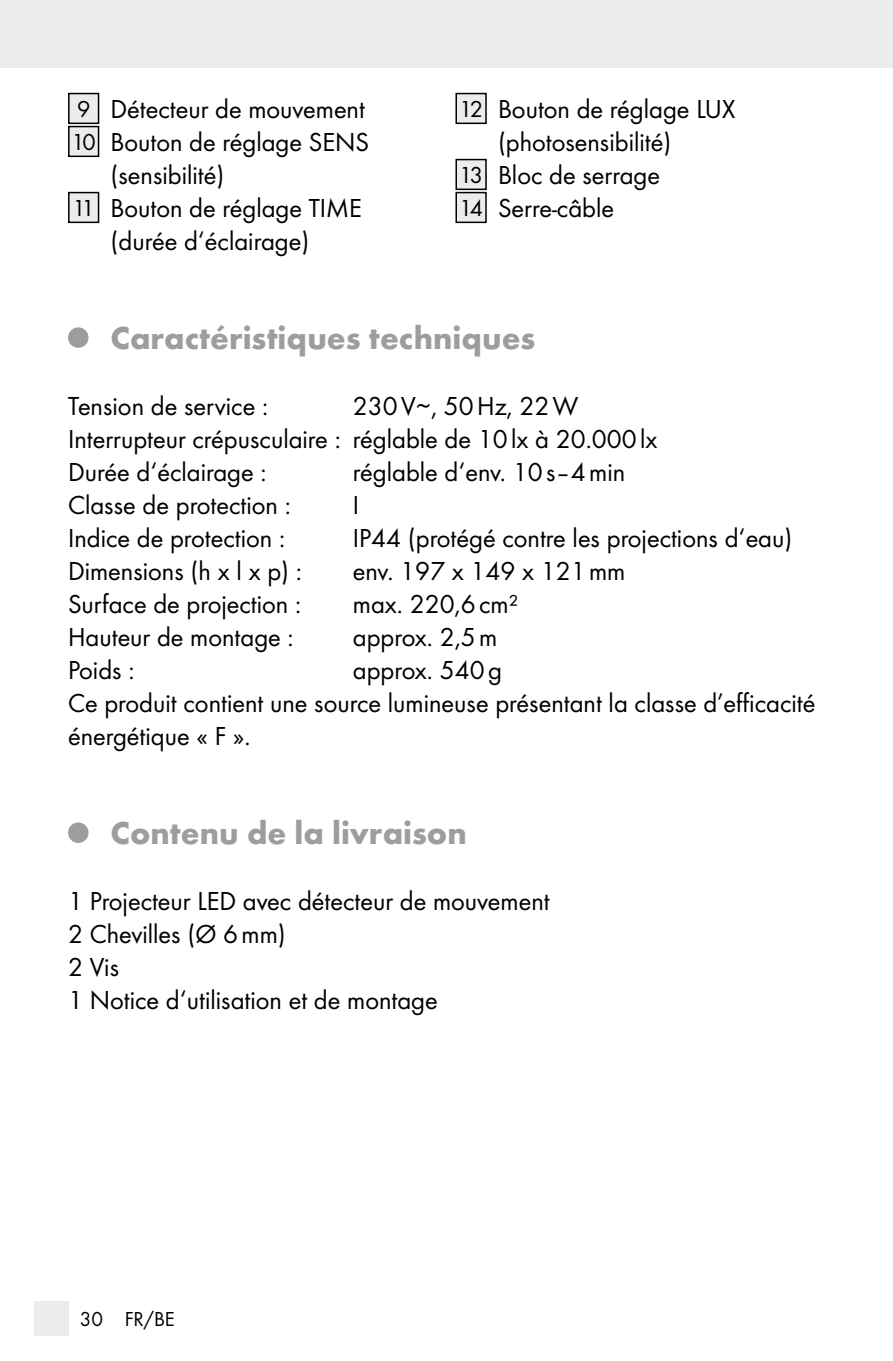
<style>
.page{position:relative;width:893px;height:1361px;background:#fff}
.page>*{position:absolute;margin:0;border:0;box-sizing:border-box;transform-origin:0 0}
.t1{font:700 33px "Futura";color:#9c9d9d}
.t2{font:27px/33px "Futura Boo";color:#000}
.t3{font:21px "Futura Boo";color:#000}
.s1{font-size:24px}
</style>
<div class="page">
<div style="left:0;top:0;width:893px;height:68px;background:#ececec"></div>
<div style="left:34px;top:1301px;width:34px;height:34px;background:#ececec"></div>
<div style="left:69px;top:94px;width:30px;height:29px;background:#ececec"></div>
<div style="left:68px;top:93px;width:31px;height:31px;border:2px solid #000"></div>
<div style="left:69px;top:127px;width:30px;height:29px;background:#ececec"></div>
<div style="left:68px;top:126px;width:31px;height:31px;border:2px solid #000"></div>
<div style="left:69px;top:193px;width:30px;height:29px;background:#ececec"></div>
<div style="left:68px;top:192px;width:31px;height:31px;border:2px solid #000"></div>
<div style="left:456px;top:94px;width:30px;height:29px;background:#ececec"></div>
<div style="left:455px;top:93px;width:32px;height:31px;border:2px solid #000"></div>
<div style="left:456px;top:160px;width:30px;height:29px;background:#ececec"></div>
<div style="left:455px;top:159px;width:32px;height:31px;border:2px solid #000"></div>
<div style="left:456px;top:193px;width:30px;height:29px;background:#ececec"></div>
<div style="left:455px;top:192px;width:32px;height:31px;border:2px solid #000"></div>
<div style="left:68px;top:327px;width:21px;height:21px;background:#9c9d9d;border-radius:50%"></div>
<div style="left:68px;top:822px;width:21px;height:21px;background:#9c9d9d;border-radius:50%"></div>
<p class="t2" style="left:77px;top:92px;width:289px"><span class="s1">9</span> Détecteur de mouvement</p>
<p class="t2" style="left:71px;top:125px;width:299px"><span class="s1">10</span> Bouton de réglage SENS</p>
<p class="t2" style="left:111px;top:158px;width:115px">(sensibilité)</p>
<p class="t2" style="left:72px;top:191px;width:291px"><span class="s1">11</span> Bouton de réglage TIME</p>
<p class="t2" style="left:111px;top:224px;width:200px">(durée d‘éclairage)</p>
<p class="t2" style="left:459px;top:92px;width:278px"><span class="s1">12</span> Bouton de réglage LUX</p>
<p class="t2" style="left:498px;top:125px;width:175px">(photosensibilité)</p>
<p class="t2" style="left:459px;top:158px;width:202px"><span class="s1">13</span> Bloc de serrage</p>
<p class="t2" style="left:459px;top:191px;width:156px"><span class="s1">14</span> Serre-câble</p>
<p class="t1" style="left:111px;top:318px;width:426px">Caractéristiques techniques</p>
<p class="t2" style="left:68px;top:389px;width:202px">Tension de service :</p>
<p class="t2" style="left:68px;top:389px;width:591px;text-indent:285px">230V∼, 50Hz, 22W<br>Interrupteur crépusculaire : réglable de 10lx à 20.000lx<br>Durée d‘éclairage :</p>
<p class="t2" style="left:353px;top:455px;width:274px">réglable d‘env. 10s–4min</p>
<p class="t2" style="left:68px;top:488px;width:224px">Classe de protection :</p>
<p class="t2" style="left:353px;top:488px;width:8px">I</p>
<p class="t2" style="left:68px;top:521px;width:219px">Indice de protection :</p>
<p class="t2" style="left:353px;top:521px;width:441px">IP44 (protégé contre les projections d‘eau)</p>
<p class="t2" style="left:68px;top:554px;width:236px">Dimensions (h x l x p) :</p>
<p class="t2" style="left:353px;top:554px;width:274px">env. 197 x 149 x 121mm</p>
<p class="t2" style="left:68px;top:587px;width:235px">Surface de projection :</p>
<p class="t2" style="left:353px;top:587px;width:168px">max. 220,6cm²</p>
<p class="t2" style="left:68px;top:620px;width:227px">Hauteur de montage :</p>
<p class="t2" style="left:353px;top:620px;width:146px">approx. 2,5m</p>
<p class="t2" style="left:68px;top:653px;width:68px">Poids :</p>
<p class="t2" style="left:68px;top:653px;width:749px;text-indent:285px">approx. 540g<br>Ce produit contient une source lumineuse présentant la classe d’efficacité énergétique « F ».</p>
<p class="t1" style="left:111px;top:813px;width:358px">Contenu de la livraison</p>
<p class="t2" style="left:68px;top:884px;width:483px">1 Projecteur LED avec détecteur de mouvement<br>2 Chevilles (Ø 6mm)<br>2 Vis<br>1 Notice d‘utilisation et de montage</p>
<p class="t3" style="left:80px;top:1306px;width:96px">30 FR/BE</p>
</div>
